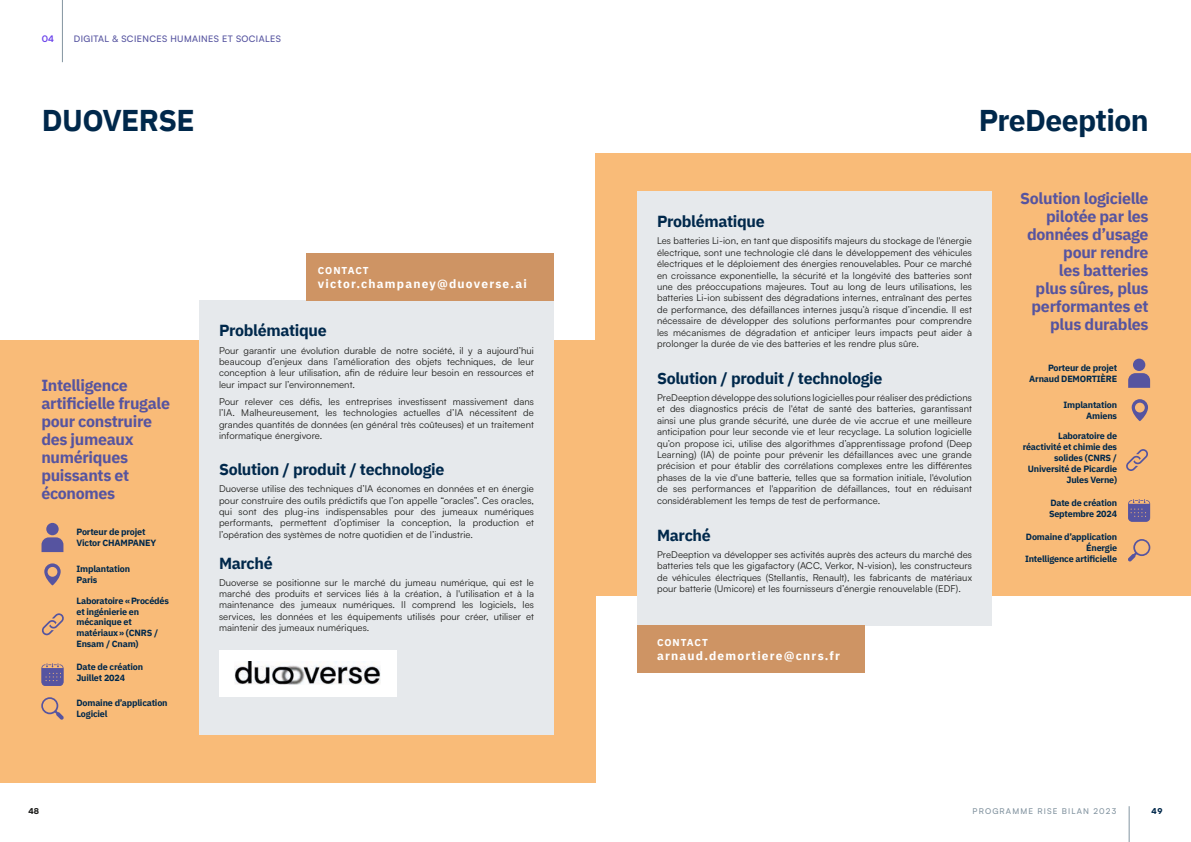
<style>
.page{position:relative;width:1191px;height:842px;background:#fff}
.page>*{position:absolute;margin:0;border:0;box-sizing:border-box;transform-origin:0 0}
.t1{font:700 30px "IBM Plex Sans";letter-spacing:-.02em;color:#00284b}
.t2{font:700 16px/18px "IBM Plex Sans";letter-spacing:-.02em;color:#5654a0;text-align:right}
.t3{font:700 16px "IBM Plex Sans";letter-spacing:-.02em;color:#00284b}
.t4{font:700 12px "IBM Plex Sans";letter-spacing:.1em;color:#fff}
.t5{font:700 10px "IBM Plex Sans";letter-spacing:.095em;color:#fff}
.t6{font:9.5px/11.4px "Satoshi";letter-spacing:.01em;color:#1d1d1b;text-align:justify}
.t7{font:700 9px/10.8px "IBM Plex Sans";letter-spacing:-.02em;color:#00284b}
.t8{font:500 9px "Satoshi";letter-spacing:.04em;color:#5654a0}
.t9{font:700 9px "Satoshi";color:#6941eb}
.t10{font:500 8px "Satoshi";letter-spacing:.14em;color:#8495a1}
.t11{font:900 8px "Satoshi";color:#1d1d1b}
.t12{font:900 8px "Satoshi";color:#00284b}
</style>
<div class="page">
<div style="left:0;top:340px;width:595px;height:442px;background:#f9bb78"></div>
<div style="left:595px;top:153px;width:596px;height:443px;background:#f9bb78"></div>
<div style="left:637px;top:192px;width:354px;height:434px;background:#e6e9ec"></div>
<div style="left:199px;top:301px;width:355px;height:434px;background:#e6e9ec"></div>
<svg style="left:41px;top:663px;width:22px;height:23px"></svg>
<svg style="left:44px;top:563px;width:17px;height:22px"></svg>
<div style="left:48px;top:567px;width:9px;height:10px;background:#f9bb78;border-radius:50%"></div>
<div style="left:46px;top:523px;width:13px;height:12px;background:#5654a0;border-radius:50%"></div>
<svg style="left:42px;top:537px;width:21px;height:15px"></svg>
<svg style="left:41px;top:697px;width:23px;height:23px"></svg>
<div style="left:306px;top:253px;width:248px;height:48px;background:#ce9464"></div>
<div style="left:219px;top:650px;width:177px;height:46px;background:#fff"></div>
<img style="left:235px;top:661px;width:145px;height:24px">
<svg style="left:42px;top:613px;width:22px;height:22px"></svg>
<div style="left:637px;top:625px;width:228px;height:48px;background:#ce9464"></div>
<svg style="left:1128px;top:499px;width:22px;height:23px"></svg>
<svg style="left:1131px;top:399px;width:17px;height:22px"></svg>
<div style="left:1135px;top:403px;width:9px;height:9px;background:#f9bb78;border-radius:50%"></div>
<div style="left:1133px;top:359px;width:12px;height:12px;background:#5654a0;border-radius:50%"></div>
<svg style="left:1128px;top:373px;width:22px;height:15px"></svg>
<svg style="left:1128px;top:539px;width:22px;height:22px"></svg>
<svg style="left:1126px;top:449px;width:22px;height:22px"></svg>
<hr style="left:1128px;top:806px;width:1px;height:36px;background:#8495a1">
<hr style="left:62px;top:0;width:1px;height:62px;background:#8495a1">
<p class="t9" style="left:42px;top:32px;width:14px">04</p>
<p class="t8" style="left:74px;top:32px;width:209px">DIGITAL &amp; SCIENCES HUMAINES ET SOCIALES</p>
<h1 class="t1" style="left:42px;top:97px;width:154px">DUOVERSE</h1>
<h2 class="t2" style="left:41px;top:375px;width:130px;text-align:left">Intelligence artificielle frugale pour construire des jumeaux numériques puissants et économes</h2>
<p class="t7" style="left:76px;top:526px;width:81px">Porteur de projet<br>Victor CHAMPANEY</p>
<p class="t7" style="left:76px;top:563px;width:55px">Implantation<br>Paris</p>
<p class="t7" style="left:76px;top:594px;width:94px">Laboratoire «Procédés et ingénierie en mécanique et matériaux» (CNRS /<br>Ensam / Cnam)</p>
<p class="t7" style="left:76px;top:661px;width:68px">Date de création<br>Juillet 2024</p>
<p class="t7" style="left:76px;top:697px;width:93px">Domaine d’application<br>Logiciel</p>
<p class="t5" style="left:318px;top:262px;width:52px">CONTACT</p>
<p class="t4" style="left:318px;top:274px;width:210px">victor.champaney@duoverse.ai</p>
<h2 class="t3" style="left:219px;top:318px;width:109px">Problématique</h2>
<p class="t6" style="left:219px;top:344px;width:316px">Pour garantir une évolution durable de notre société, il y a aujourd’hui beaucoup d’enjeux dans l’amélioration des objets techniques, de leur conception à leur utilisation, afin de réduire leur besoin en ressources et leur impact sur l’environnement.</p>
<p class="t6" style="left:219px;top:395px;width:316px">Pour relever ces défis, les entreprises investissent massivement dans l’IA. Malheureusement, les technologies actuelles d’IA nécessitent de grandes quantités de données (en général très coûteuses) et un traitement informatique énergivore.</p>
<h2 class="t3" style="left:219px;top:457px;width:227px">Solution / produit / technologie</h2>
<p class="t6" style="left:219px;top:483px;width:316px">Duoverse utilise des techniques d’IA économes en données et en énergie pour construire des outils prédictifs que l’on appelle “oracles”. Ces oracles, qui sont des plug-ins indispensables pour des jumeaux numériques performants, permettent d’optimiser la conception, la production et l’opération des systèmes de notre quotidien et de l’industrie.</p>
<h2 class="t3" style="left:219px;top:550px;width:55px">Marché</h2>
<p class="t6" style="left:219px;top:576px;width:316px">Duoverse se positionne sur le marché du jumeau numérique, qui est le marché des produits et services liés à la création, à l'utilisation et à la maintenance des jumeaux numériques. Il comprend les logiciels, les services, les données et les équipements utilisés pour créer, utiliser et maintenir des jumeaux numériques.</p>
<h1 class="t1" style="left:978px;top:97px;width:171px">PreDeeption</h1>
<h2 class="t3" style="left:657px;top:209px;width:109px">Problématique</h2>
<p class="t6" style="left:657px;top:235px;width:316px">Les batteries Li-ion, en tant que dispositifs majeurs du stockage de l'énergie électrique, sont une technologie clé dans le développement des véhicules électriques et le déploiement des énergies renouvelables. Pour ce marché en croissance exponentielle, la sécurité et la longévité des batteries sont une des préoccupations majeures. Tout au long de leurs utilisations, les batteries Li-ion subissent des dégradations internes, entraînant des pertes de performance, des défaillances internes jusqu’à risque d’incendie. Il est nécessaire de développer des solutions performantes pour comprendre les mécanismes de dégradation et anticiper leurs impacts peut aider à prolonger la durée de vie des batteries et les rendre plus sûre.</p>
<h2 class="t3" style="left:657px;top:365px;width:227px">Solution / produit / technologie</h2>
<p class="t6" style="left:657px;top:391px;width:316px">PreDeeption développe des solutions logicielles pour réaliser des prédictions et des diagnostics précis de l'état de santé des batteries, garantissant ainsi une plus grande sécurité, une durée de vie accrue et une meilleure anticipation pour leur seconde vie et leur recyclage. La solution logicielle qu’on propose ici, utilise des algorithmes d’apprentissage profond (Deep Learning) (IA) de pointe pour prévenir les défaillances avec une grande précision et pour établir des corrélations complexes entre les différentes phases de la vie d'une batterie, telles que sa formation initiale, l'évolution de ses performances et l'apparition de défaillances, tout en réduisant considérablement les temps de test de performance.</p>
<h2 class="t3" style="left:657px;top:522px;width:55px">Marché</h2>
<p class="t6" style="left:657px;top:548px;width:316px">PreDeeption va développer ses activités auprès des acteurs du marché des batteries tels que les gigafactory (ACC, Verkor, N-vision), les constructeurs de véhicules électriques (Stellantis, Renault), les fabricants de matériaux pour batterie (Umicore) et les fournisseurs d’énergie renouvelable (EDF).</p>
<p class="t5" style="left:657px;top:634px;width:52px">CONTACT</p>
<p class="t4" style="left:657px;top:647px;width:184px">arnaud.demortiere@cnrs.fr</p>
<h2 class="t2" style="left:1020px;top:188px;width:130px">Solution logicielle pilotée par les données d’usage pour rendre<br>les batteries<br>plus sûres, plus performantes et plus durables</h2>
<p class="t7" style="left:1029px;top:362px;width:89px;text-align:right">Porteur de projet<br>Arnaud DEMORTIÈRE</p>
<p class="t7" style="left:1063px;top:398px;width:55px;text-align:right">Implantation<br>Amiens</p>
<p class="t7" style="left:1022px;top:430px;width:96px;text-align:right">Laboratoire de réactivité et chimie des solides (CNRS /<br>Université de Picardie<br>Jules Verne)</p>
<p class="t7" style="left:1049px;top:497px;width:70px">Date de création<br>Septembre 2024</p>
<p class="t7" style="left:1025px;top:531px;width:94px;text-align:right">Domaine d’application<br>Énergie<br>Intelligence artificielle</p>
<p class="t11" style="left:28px;top:805px;width:12px">48</p>
<p class="t10" style="left:972px;top:805px;width:145px">PROGRAMME RISE BILAN 2023</p>
<p class="t12" style="left:1151px;top:805px;width:13px">49</p>
</div>
